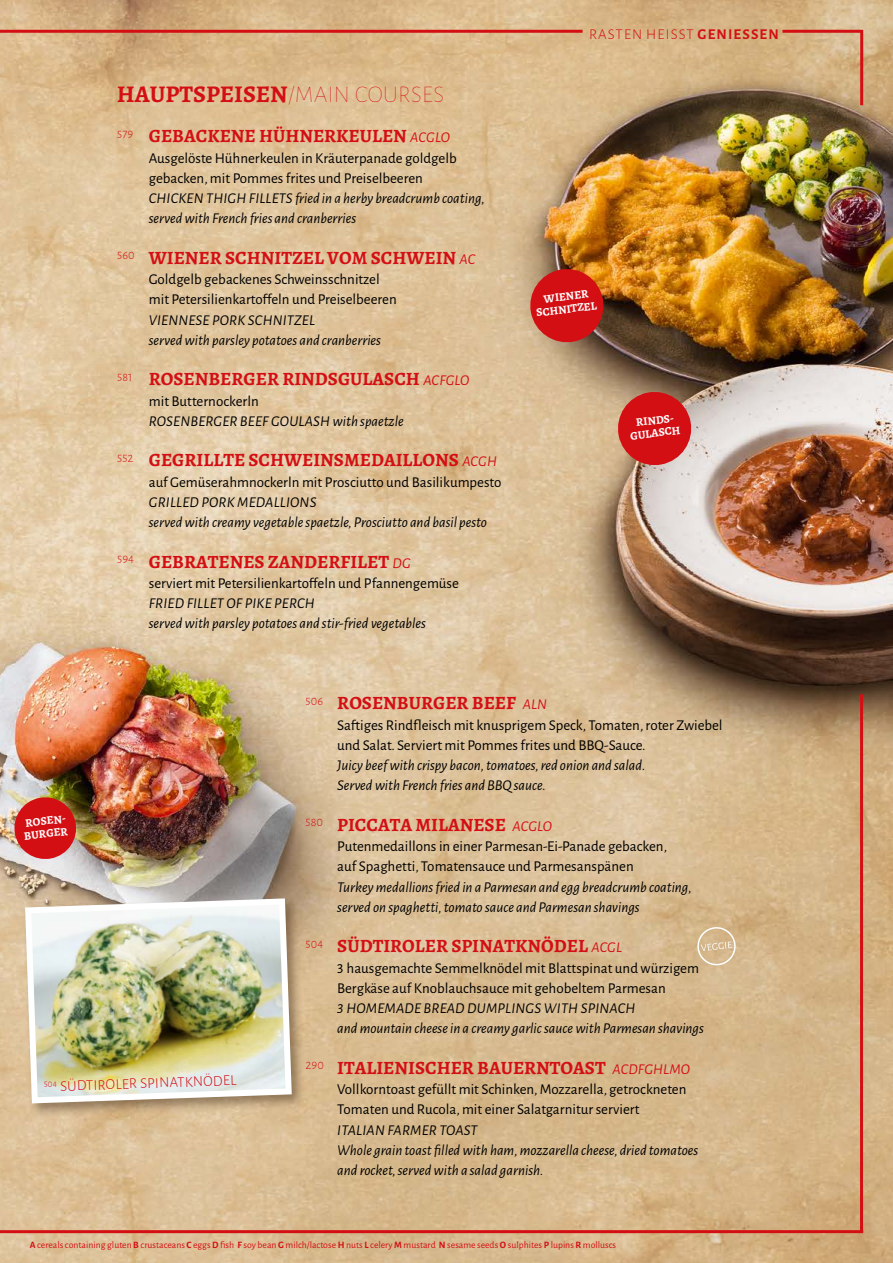
<style>
.page{position:relative;width:893px;height:1263px;background:#fff}
.page>*{position:absolute;margin:0;border:0;box-sizing:border-box;transform-origin:0 0}
.t1{font:700 24px "Alegreya";color:#d40f14}
.t2{font:700 18.75px "Alegreya";color:#d40f14}
.t3{font:italic 15px/20.2px "Alegreya Sans";color:#000}
.t4{font:15px/20.2px "Alegreya Sans";color:#000}
.t5{font:300 15px "Alegreya Sans";letter-spacing:.075em;color:#d40f14}
.t6{font:700 11.55px/12.8px "Alegreya";color:#fff;text-align:center}
.t7{font:9.75px "Alegreya Sans";color:#d40f14}
.s1{font-family:"Alegreya Sans";font-weight:100}
.s2{font-family:"Alegreya Sans";font-weight:400;font-style:italic;font-size:15px}
.s3{font-weight:700}
</style>
<div class="page">
<img style="left:0;top:0;width:893px;height:1263px">
<svg style="left:697px;top:927px;width:39px;height:39px"></svg>
<hr style="left:860px;top:694px;width:3px;height:539px;background:#d40f14">
<hr style="left:0;top:1230px;width:863px;height:3px;background:#d40f14">
<hr style="left:0;top:30px;width:583px;height:3px;background:#d40f14">
<svg style="left:779px;top:28px;width:86px;height:80px"></svg>
<img style="left:527px;top:266px;width:80px;height:79px">
<svg style="left:615px;top:389px;width:79px;height:79px"></svg>
<div style="left:22px;top:895px;width:285px;height:223px;background:#49311c;opacity:.5"></div>
<img style="left:22px;top:895px;width:273px;height:211px">
<img style="left:12px;top:795px;width:67px;height:67px">
<h1 class="t1" style="left:117px;top:78px;width:329px">HAUPTSPEISEN<span class="s1">/MAIN COURSES</span></h1>
<p class="t2" style="left:117px;top:124px;width:334px"><sup>579</sup> GEBACKENE HÜHNERKEULEN <span class="s2">ACGLO</span></p>
<p class="t4" style="left:149px;top:147px;width:309px">Ausgelöste Hühnerkeulen in Kräuterpanade goldgelb gebacken, mit Pommes frites und Preiselbeeren</p>
<p class="t3" style="left:149px;top:188px;width:338px">CHICKEN THIGH FILLETS fried in a herby breadcrumb coating, served with French fries and cranberries</p>
<p class="t2" style="left:117px;top:246px;width:360px"><sup>560</sup> WIENER SCHNITZEL VOM SCHWEIN <span class="s2">AC</span></p>
<p class="t4" style="left:149px;top:268px;width:249px">Goldgelb gebackenes Schweinsschnitzel mit Petersilienkartoffeln und Preiselbeeren</p>
<p class="t3" style="left:149px;top:309px;width:234px">VIENNESE PORK SCHNITZEL<br>served with parsley potatoes and cranberries</p>
<p class="t2" style="left:117px;top:367px;width:354px"><sup>581</sup> ROSENBERGER RINDSGULASCH <span class="s2">ACFGLO</span></p>
<p class="t4" style="left:149px;top:390px;width:111px">mit Butternockerln</p>
<p class="t3" style="left:149px;top:410px;width:256px">ROSENBERGER BEEF GOULASH with spaetzle</p>
<p class="t2" style="left:117px;top:448px;width:381px"><sup>552</sup> GEGRILLTE SCHWEINSMEDAILLONS <span class="s2">ACGH</span></p>
<p class="t4" style="left:149px;top:471px;width:354px">auf Gemüserahmnockerln mit Prosciutto und Basilikumpesto</p>
<p class="t3" style="left:149px;top:491px;width:340px">GRILLED PORK MEDALLIONS<br>served with creamy vegetable spaetzle, Prosciutto and basil pesto</p>
<p class="t2" style="left:117px;top:549px;width:295px"><sup>594</sup> GEBRATENES ZANDERFILET <span class="s2">DG</span></p>
<p class="t4" style="left:149px;top:572px;width:312px">serviert mit Petersilienkartoffeln und Pfannengemüse</p>
<p class="t3" style="left:149px;top:593px;width:279px">FRIED FILLET OF PIKE PERCH<br>served with parsley potatoes and stir-fried vegetables</p>
<p class="t5" style="left:589px;top:25px;width:191px">RASTEN HEISST <span class="s3">GENIESSEN</span></p>
<p class="t6" style="left:534px;top:294px;width:62px;rotate:-7deg">WIENER<br>SCHNITZEL</p>
<p class="t6" style="left:628px;top:417px;width:52px;rotate:-7deg">RINDS-<br>GULASCH</p>
<p class="t6" style="left:22px;top:817px;width:47px;text-align:left;rotate:-7deg">ROSEN-<br>BURGER</p>
<p class="t5" style="left:44px;top:1077px;width:194px;rotate:-2deg"><sup>504</sup> SÜDTIROLER SPINATKNÖDEL</p>
<p class="t2" style="left:305px;top:691px;width:243px"><sup>506</sup> ROSENBURGER BEEF <span class="s2">ALN</span></p>
<p class="t4" style="left:337px;top:714px;width:387px">Saftiges Rindfleisch mit knusprigem Speck, Tomaten, roter Zwiebel und Salat. Serviert mit Pommes frites und BBQ-Sauce.</p>
<p class="t3" style="left:337px;top:754px;width:310px">Juicy beef with crispy bacon, tomatoes, red onion and salad.<br>Served with French fries and BBQ sauce.</p>
<p class="t2" style="left:305px;top:812px;width:248px"><sup>580</sup> PICCATA MILANESE <span class="s2">ACGLO</span></p>
<p class="t4" style="left:337px;top:835px;width:331px">Putenmedaillons in einer Parmesan-Ei-Panade gebacken, auf Spaghetti, Tomatensauce und Parmesanspänen</p>
<p class="t3" style="left:337px;top:876px;width:356px">Turkey medallions fried in a Parmesan and egg breadcrumb coating, served on spaghetti, tomato sauce and Parmesan shavings</p>
<p class="t2" style="left:305px;top:934px;width:318px"><sup>504</sup> SÜDTIROLER SPINATKNÖDEL <span class="s2">ACGL</span></p>
<p class="t4" style="left:337px;top:957px;width:363px">3 hausgemachte Semmelknödel mit Blattspinat und würzigem<br>Bergkäse auf Knoblauchsauce mit gehobeltem Parmesan</p>
<p class="t3" style="left:337px;top:997px;width:368px">3 HOMEMADE BREAD DUMPLINGS WITH SPINACH<br>and mountain cheese in a creamy garlic sauce with Parmesan shavings</p>
<p class="t2" style="left:305px;top:1055px;width:386px"><sup>290</sup> ITALIENISCHER BAUERNTOAST <span class="s2">ACDFGHLMO</span></p>
<p class="t4" style="left:337px;top:1078px;width:351px">Vollkorntoast gefüllt mit Schinken, Mozzarella, getrockneten<br>Tomaten und Rucola, mit einer Salatgarnitur serviert</p>
<p class="t3" style="left:337px;top:1119px;width:362px">ITALIAN FARMER TOAST<br>Whole grain toast filled with ham, mozzarella cheese, dried tomatoes and rocket, served with a salad garnish.</p>
<p class="t7" style="left:30px;top:1238px;width:588px"><span class="s3">A</span> cereals containing gluten <span class="s3">B</span> crustaceans <span class="s3">C</span> eggs <span class="s3">D</span> fish <span class="s3">F</span> soy bean <span class="s3">G</span> milch/lactose <span class="s3">H</span> nuts <span class="s3">L</span> celery <span class="s3">M</span> mustard <span class="s3">N</span> sesame seeds <span class="s3">O</span> sulphites <span class="s3">P</span> lupins <span class="s3">R</span> molluscs</p>
</div>
